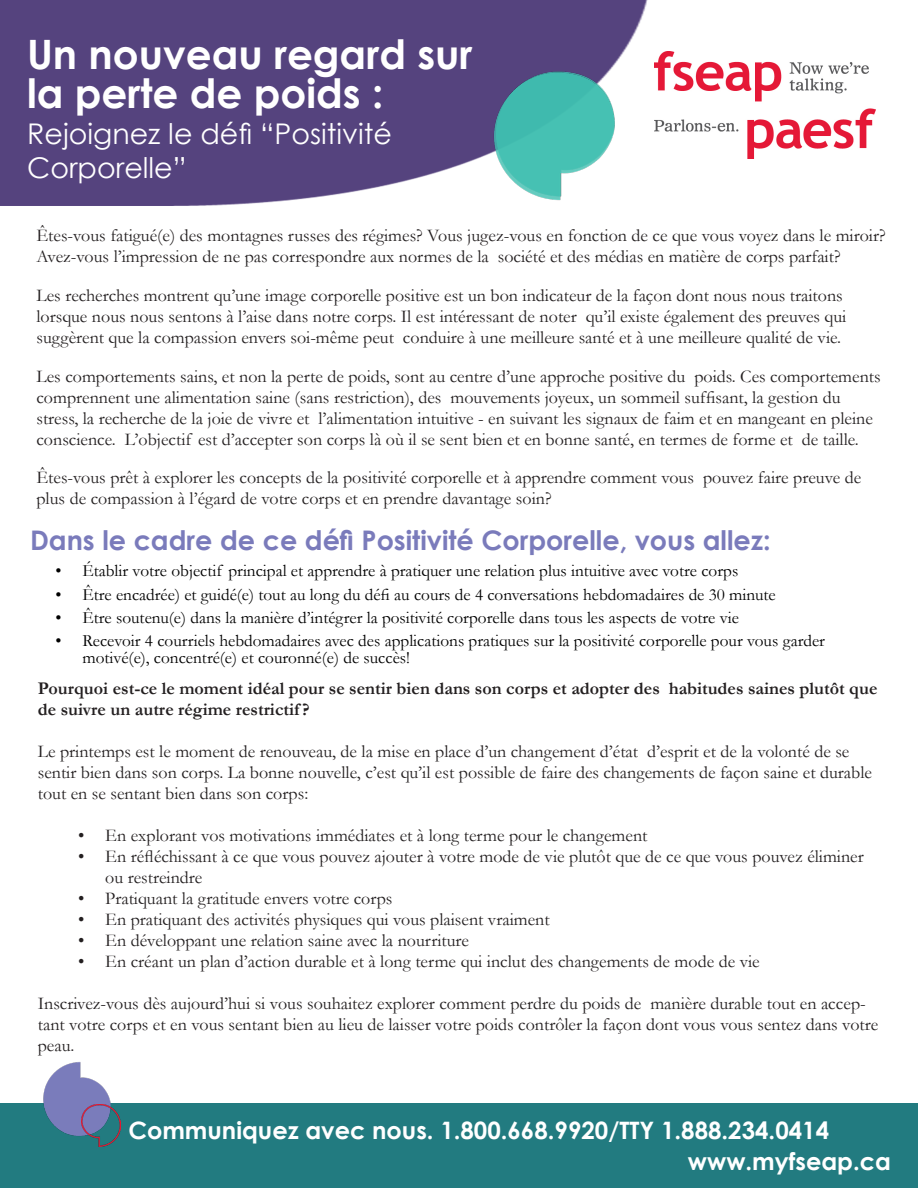
<style>
.page{position:relative;width:918px;height:1188px;background:#fff}
.page>*{position:absolute;margin:0;border:0;box-sizing:border-box;transform-origin:0 0}
.t1{font:700 40.5px/39px "Century Gothic";color:#fff}
.t2{font:28.5px/34.2px "Century Gothic";color:#fff}
.t3{font:700 27px "Century Gothic";color:#7a7bbb}
.t4{font:700 24px "Century Gothic";color:#fff}
.t5{font:700 24px "Century Gothic";color:#fff}
.t6{font:18px/21px "Garamond";color:#231f20}
.t7{font:700 18px/21px "Garamond";color:#231f20}
.t8{font:17.25px/16.5px "Garamond";color:#000}
</style>
<div class="page">
<div style="left:0;top:1104px;width:918px;height:84px;background:#227b80"></div>
<img style="left:40px;top:1062px;width:75px;height:74px">
<img style="left:81px;top:1105px;width:40px;height:42px">
<img style="left:0;top:0;width:648px;height:206px">
<img style="left:490px;top:64px;width:134px;height:142px">
<img style="left:489px;top:64px;width:126px;height:137px">
<img style="left:655px;top:51px;width:220px;height:107px">
<h1 class="t1" style="left:27px;top:33px;width:447px">Un nouveau regard sur la perte de poids :</h1>
<h2 class="t2" style="left:27px;top:116px;width:366px">Rejoignez le défi “Positivité<br>Corporelle”</h2>
<p class="t6" style="left:36px;top:224px;width:851px">Êtes-vous fatigué(e) des montagnes russes des régimes? Vous jugez-vous en fonction de ce que vous voyez dans le miroir?<br>Avez-vous l’impression de ne pas correspondre aux normes de la société et des médias en matière de corps parfait?</p>
<p class="t6" style="left:36px;top:284px;width:811px">Les recherches montrent qu’une image corporelle positive est un bon indicateur de la façon dont nous nous traitons lorsque nous nous sentons à l’aise dans notre corps. Il est intéressant de noter qu’il existe également des preuves qui suggèrent que la compassion envers soi-même peut conduire à une meilleure santé et à une meilleure qualité de vie.</p>
<p class="t6" style="left:36px;top:365px;width:846px">Les comportements sains, et non la perte de poids, sont au centre d’une approche positive du poids. Ces comportements comprennent une alimentation saine (sans restriction), des mouvements joyeux, un sommeil suffisant, la gestion du stress, la recherche de la joie de vivre et l’alimentation intuitive - en suivant les signaux de faim et en mangeant en pleine conscience. L’objectif est d’accepter son corps là où il se sent bien et en bonne santé, en termes de forme et de taille.</p>
<p class="t6" style="left:36px;top:467px;width:826px">Êtes-vous prêt à explorer les concepts de la positivité corporelle et à apprendre comment vous pouvez faire preuve de plus de compassion à l’égard de votre corps et en prendre davantage soin?</p>
<h3 class="t3" style="left:30px;top:520px;width:742px">Dans le cadre de ce défi Positivité Corporelle, vous allez:</h3>
<p class="t8" style="left:56px;top:562px;width:684px">• Établir votre objectif principal et apprendre à pratiquer une relation plus intuitive avec votre corps</p>
<p class="t8" style="left:56px;top:586px;width:722px">• Être encadrée) et guidé(e) tout au long du défi au cours de 4 conversations hebdomadaires de 30 minute</p>
<p class="t8" style="left:56px;top:609px;width:685px">• Être soutenu(e) dans la manière d’intégrer la positivité corporelle dans tous les aspects de votre vie</p>
<p class="t8" style="left:82px;top:632px;width:744px;text-indent:-27px">• Recevoir 4 courriels hebdomadaires avec des applications pratiques sur la positivité corporelle pour vous garder motivé(e), concentré(e) et couronné(e) de succès!</p>
<p class="t7" style="left:38px;top:678px;width:841px">Pourquoi est-ce le moment idéal pour se sentir bien dans son corps et adopter des habitudes saines plutôt que de suivre un autre régime restrictif ?</p>
<p class="t6" style="left:38px;top:740px;width:836px">Le printemps est le moment de renouveau, de la mise en place d’un changement d’état d’esprit et de la volonté de se sentir bien dans son corps. La bonne nouvelle, c’est qu’il est possible de faire des changements de façon saine et durable tout en se sentant bien dans son corps:</p>
<p class="t6" style="left:78px;top:824px;width:571px">• En explorant vos motivations immédiates et à long terme pour le changement</p>
<p class="t6" style="left:105px;top:845px;width:760px;text-indent:-27px">• En réfléchissant à ce que vous pouvez ajouter à votre mode de vie plutôt que de ce que vous pouvez éliminer ou restreindre</p>
<p class="t6" style="left:78px;top:887px;width:316px">• Pratiquant la gratitude envers votre corps</p>
<p class="t6" style="left:78px;top:908px;width:473px">• En pratiquant des activités physiques qui vous plaisent vraiment</p>
<p class="t6" style="left:78px;top:929px;width:392px">• En développant une relation saine avec la nourriture</p>
<p class="t6" style="left:78px;top:950px;width:683px">• En créant un plan d’action durable et à long terme qui inclut des changements de mode de vie</p>
<p class="t6" style="left:38px;top:992px;width:842px">Inscrivez-vous dès aujourd’hui si vous souhaitez explorer comment perdre du poids de manière durable tout en accep&shy;tant votre corps et en vous sentant bien au lieu de laisser votre poids contrôler la façon dont vous vous sentez dans votre peau.</p>
<h3 class="t4" style="left:128px;top:1113px;width:702px">Communiquez avec nous. 1.800.668.9920/TTY 1.888.234.0414</h3>
<h3 class="t5" style="left:688px;top:1143px;width:205px">www.myfseap.ca</h3>
</div>
